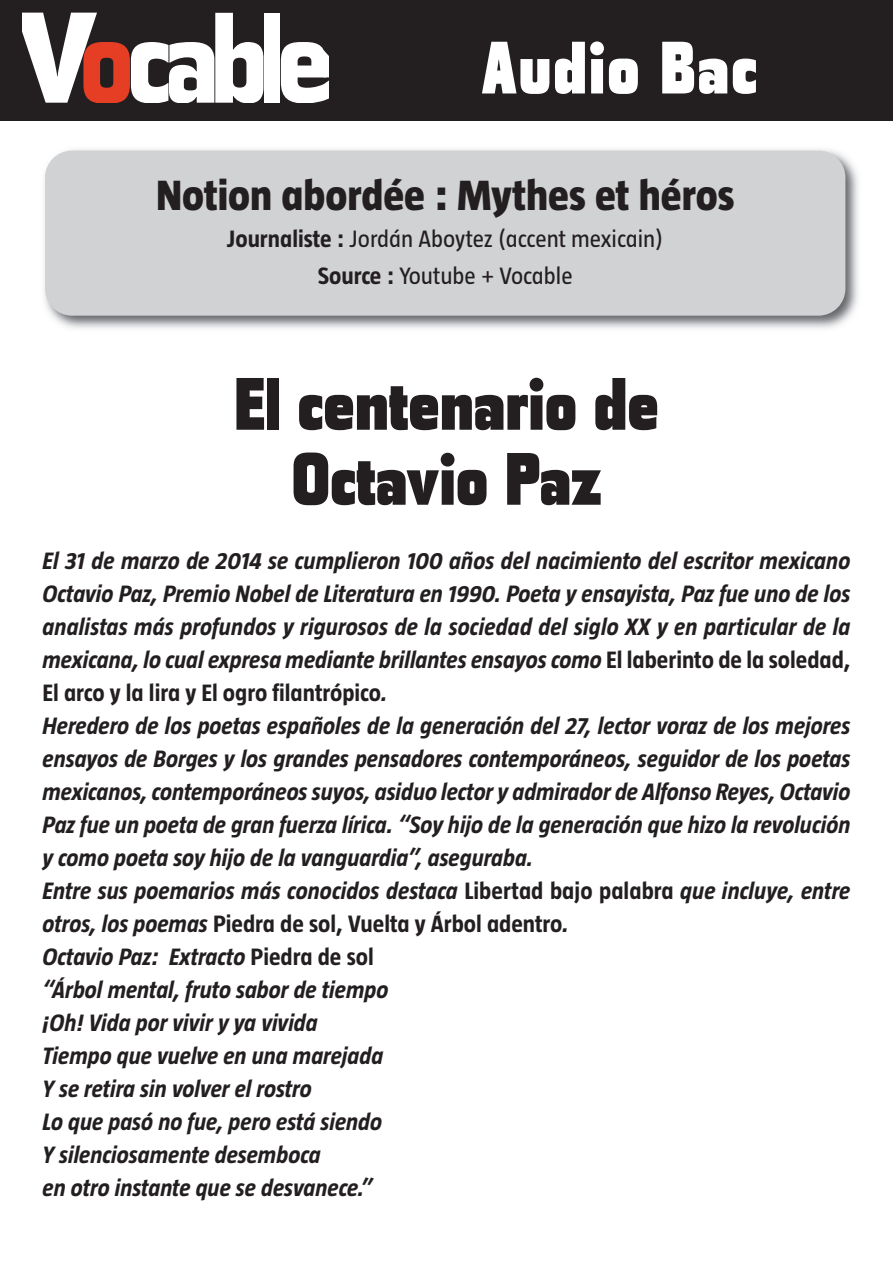
<style>
.page{position:relative;width:893px;height:1263px;background:#fff}
.page>*{position:absolute;margin:0;border:0;box-sizing:border-box;transform-origin:0 0}
.t1{font:900 expanded 75px/75px "Tasse";color:#231f20;text-align:center}
.t2{font:900 expanded 75px "Tasse";letter-spacing:.025em;color:#fff}
.t3{font:800 43.35px "Taz";color:#231f20}
.t4{font:italic 700 24.3px/33px "Taz";color:#231f20}
.t5{font:24.3px/37px "Taz";color:#231f20;text-align:center}
.s1{font-weight:700}
.s2{font-style:normal}
</style>
<div class="page">
<div style="left:0;top:0;width:893px;height:121px;background:#231f20"></div>
<svg style="left:23px;top:13px;width:240px;height:89px"></svg>
<div style="left:264px;top:13px;width:16px;height:89px;background:#fff"></div>
<svg style="left:281px;top:42px;width:48px;height:60px"></svg>
<img style="left:44px;top:149px;width:815px;height:180px">
<div style="left:45px;top:151px;width:800px;height:165px;background:#d1d2d4;border-radius:27px"></div>
<h1 class="t2" style="left:481px;top:24px;width:277px">Audio Bac</h1>
<h2 class="t3" style="left:156px;top:172px;width:580px">Notion abordée : Mythes et héros</h2>
<p class="t5" style="left:227px;top:220px;width:438px"><span class="s1">Journaliste :</span> Jordán Aboytez (accent mexicain)<br><span class="s1">Source :</span> Youtube + Vocable</p>
<h1 class="t1" style="left:234px;top:366px;width:426px">El centenario de<br>Octavio Paz</h1>
<p class="t4" style="left:43px;top:544px;width:809px">El 31 de marzo de 2014 se cumplieron 100 años del nacimiento del escritor mexicano Octavio Paz, Premio Nobel de Literatura en 1990. Poeta y ensayista, Paz fue uno de los analistas más profundos y rigurosos de la sociedad del siglo XX y en particular de la mexicana, lo cual expresa mediante brillantes ensayos como <span class="s2">El laberinto de la soledad, El arco y la lira y El ogro filantrópico</span>.<br>Heredero de los poetas españoles de la generación del 27, lector voraz de los mejores ensayos de Borges y los grandes pensadores contemporáneos, seguidor de los poetas mexicanos, contemporáneos suyos, asiduo lector y admirador de Alfonso Reyes, Octavio Paz fue un poeta de gran fuerza lírica. “Soy hijo de la generación que hizo la revolución y como poeta soy hijo de la vanguardia”, aseguraba.<br>Entre sus poemarios más conocidos destaca <span class="s2">Libertad bajo palabra</span> que incluye, entre otros, los poemas <span class="s2">Piedra de sol, Vuelta y Árbol adentro</span>.<br>Octavio Paz: Extracto <span class="s2">Piedra de sol<br></span>“Árbol mental, fruto sabor de tiempo<br>¡Oh! Vida por vivir y ya vivida<br>Tiempo que vuelve en una marejada<br>Y se retira sin volver el rostro<br>Lo que pasó no fue, pero está siendo<br>Y silenciosamente desemboca<br>en otro instante que se desvanece.”</p>
</div>
